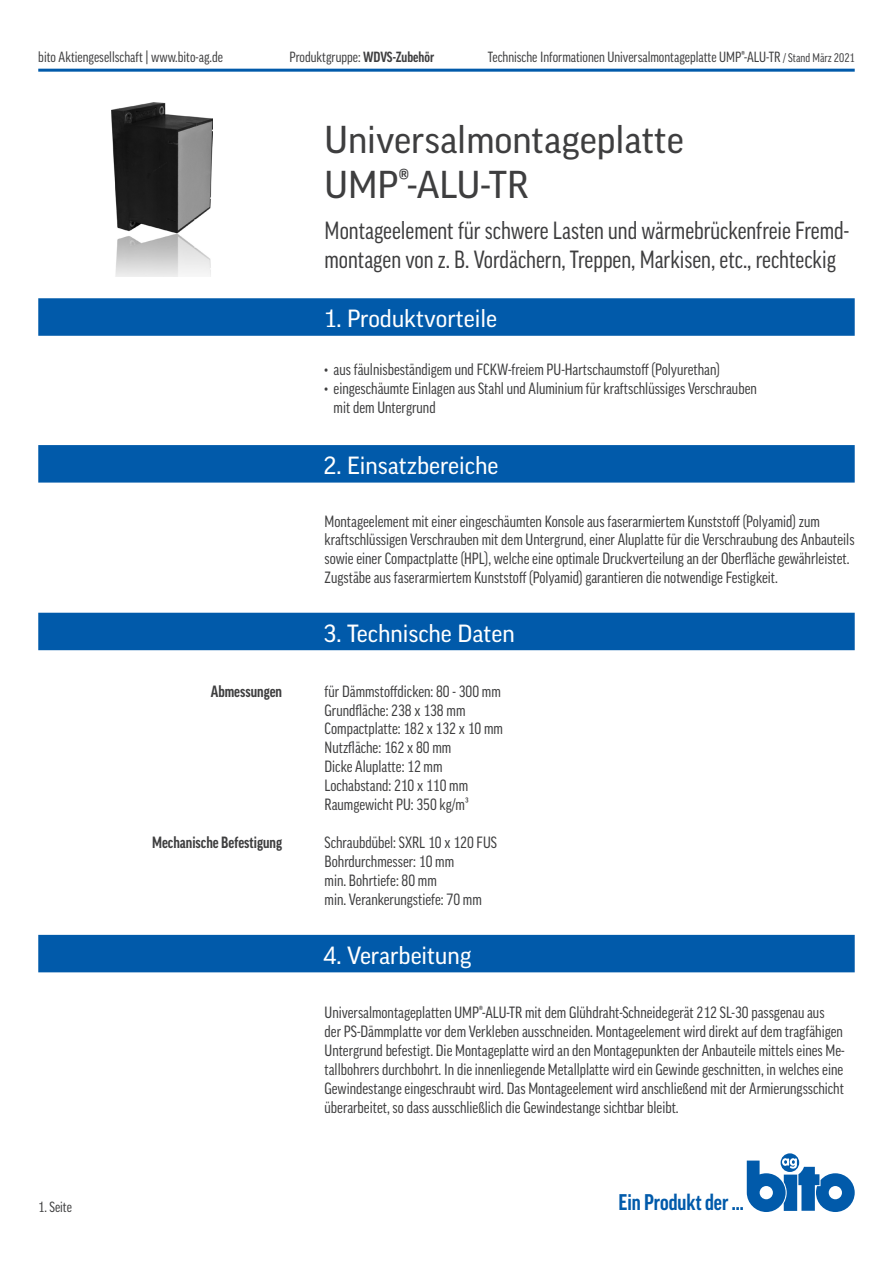
<style>
.page{position:relative;width:893px;height:1263px;background:#fff}
.page>*{position:absolute;margin:0;border:0;box-sizing:border-box;transform-origin:0 0}
.Headline{font:37.5px/45px "Good Pro";color:#3e3e3f}
.Subline{font:condensed 24px/28.8px "Good Pro";color:#3e3e3f}
.blauer_Balken{font:24px "Good Pro";color:#fff}
.t1{font:700 condensed 21.9px "Good Pro";color:#015aaa}
.Inhalt{font:condensed 15.75px/18.9px "Good Pro";color:#3e3e3f}
.Auflistung{font:700 condensed 15.75px "Good Pro";color:#3e3e3f}
.t2{font:condensed 14.25px "Good Pro";color:#3e3e3f}
.s1{font-weight:700}
.s2{font-size:12px}
</style>
<div class="page">
<hr style="left:38px;top:69px;width:817px;height:3px;background:#015aaa">
<svg style="left:781px;top:1153px;width:18px;height:19px"></svg>
<svg style="left:747px;top:1158px;width:108px;height:54px"></svg>
<img style="left:111px;top:102px;width:101px;height:174px">
<div style="left:38px;top:445px;width:817px;height:38px;background:#015aaa"></div>
<div style="left:38px;top:613px;width:817px;height:37px;background:#015aaa"></div>
<div style="left:38px;top:298px;width:817px;height:38px;background:#015aaa"></div>
<div style="left:38px;top:935px;width:817px;height:37px;background:#015aaa"></div>
<p class="t2" style="left:38px;top:49px;width:186px">bito Aktiengesellschaft | www.bito-ag.de</p>
<p class="t2" style="left:290px;top:49px;width:146px">Produktgruppe: <span class="s1">WDVS-Zubehör</span></p>
<p class="t2" style="left:488px;top:49px;width:368px">Technische Informationen Universalmontageplatte UMP®-ALU-TR <span class="s2">/ Stand März 2021</span></p>
<p class="Headline" style="left:325px;top:117px;width:361px">Universalmontageplatte<br>UMP®-ALU-TR</p>
<p class="Subline" style="left:325px;top:216px;width:526px">Montageelement für schwere Lasten und wärmebrückenfreie Fremd&shy;montagen von z. B. Vordächern, Treppen, Markisen, etc., rechteckig</p>
<p class="blauer_Balken" style="left:323px;top:305px;width:175px">1. Produktvorteile</p>
<p class="Inhalt" style="left:325px;top:360px;width:397px">• aus fäulnisbeständigem und FCKW-freiem PU-Hartschaumstoff (Polyurethan)</p>
<p class="Inhalt" style="left:325px;top:379px;width:434px">• eingeschäumte Einlagen aus Stahl und Aluminium für kraftschlüssiges Verschrauben</p>
<p class="Inhalt" style="left:334px;top:398px;width:104px">mit dem Untergrund</p>
<p class="blauer_Balken" style="left:323px;top:452px;width:177px">2. Einsatzbereiche</p>
<p class="Inhalt" style="left:325px;top:511px;width:531px">Montageelement mit einer eingeschäumten Konsole aus faserarmiertem Kunststoff (Polyamid) zum kraftschlüssigen Verschrauben mit dem Untergrund, einer Aluplatte für die Verschraubung des Anbauteils sowie einer Compactplatte (HPL), welche eine optimale Druckverteilung an der Oberfläche gewährleistet.<br>Zugstäbe aus faserarmiertem Kunststoff (Polyamid) garantieren die notwendige Festigkeit.</p>
<p class="Auflistung" style="left:211px;top:682px;width:73px">Abmessungen</p>
<p class="Auflistung" style="left:152px;top:833px;width:132px">Mechanische Befestigung</p>
<p class="blauer_Balken" style="left:323px;top:619px;width:193px">3. Technische Daten</p>
<p class="Inhalt" style="left:325px;top:682px;width:178px">für Dämmstoffdicken: 80 - 300 mm</p>
<p class="Inhalt" style="left:325px;top:700px;width:142px">Grundfläche: 238 x 138 mm</p>
<p class="Inhalt" style="left:325px;top:719px;width:180px">Compactplatte: 182 x 132 x 10 mm</p>
<p class="Inhalt" style="left:325px;top:738px;width:128px">Nutzfläche: 162 x 80 mm</p>
<p class="Inhalt" style="left:325px;top:757px;width:119px">Dicke Aluplatte: 12 mm</p>
<p class="Inhalt" style="left:325px;top:776px;width:145px">Lochabstand: 210 x 110 mm</p>
<p class="Inhalt" style="left:325px;top:795px;width:146px">Raumgewicht PU: 350 kg/m³</p>
<p class="Inhalt" style="left:325px;top:833px;width:174px">Schraubdübel: SXRL 10 x 120 FUS</p>
<p class="Inhalt" style="left:325px;top:852px;width:131px">Bohrdurchmesser: 10 mm</p>
<p class="Inhalt" style="left:325px;top:871px;width:114px">min. Bohrtiefe: 80 mm</p>
<p class="Inhalt" style="left:325px;top:889px;width:159px">min. Verankerungstiefe: 70 mm</p>
<p class="blauer_Balken" style="left:323px;top:941px;width:150px">4. Verarbeitung</p>
<p class="Inhalt" style="left:325px;top:1003px;width:522px">Universalmontageplatten UMP®-ALU-TR mit dem Glühdraht-Schneidegerät 212 SL-30 passgenau aus der PS-Dämmplatte vor dem Verkleben ausschneiden. Montageelement wird direkt auf dem tragfähigen Untergrund befestigt. Die Montageplatte wird an den Montagepunkten der Anbauteile mittels eines Me&shy;tallbohrers durchbohrt. In die innenliegende Metallplatte wird ein Gewinde geschnitten, in welches eine Gewindestange eingeschraubt wird. Das Montageelement wird anschließend mit der Armierungsschicht überarbeitet, so dass ausschließlich die Gewindestange sichtbar bleibt.</p>
<p class="t2" style="left:38px;top:1199px;width:35px">1. Seite</p>
<h3 class="t1" style="left:618px;top:1190px;width:127px">Ein Produkt der ...</h3>
</div>
